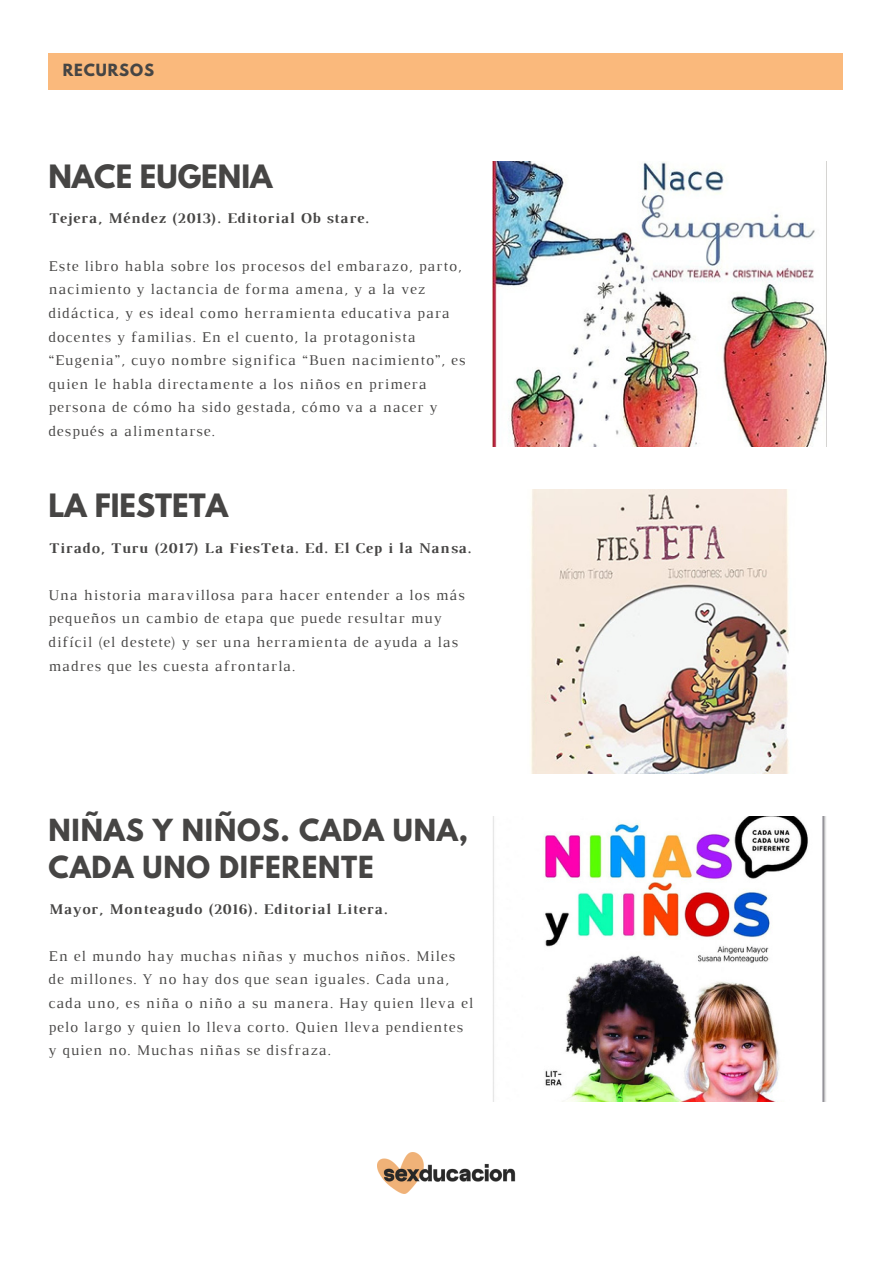
<style>
.page{position:relative;width:893px;height:1264px;background:#fff}
.page>*{position:absolute;margin:0;border:0;box-sizing:border-box;transform-origin:0 0}
.t1{font:700 28.5px "League Spartan";color:#464544}
.t2{font:700 27px/37px "League Spartan";letter-spacing:.03em;color:#464544}
.t3{font:15.15px/23.5px "Luthier";letter-spacing:.06em;color:#464544}
.t4{font:700 15.15px "Luthier";letter-spacing:.06em;color:#464544}
.t5{font:700 14.85px "League Spartan";letter-spacing:.06em;color:#464544}
</style>
<div class="page">
<div style="left:48px;top:53px;width:794px;height:36px;background:#fab97c"></div>
<img style="left:492px;top:162px;width:334px;height:284px">
<img style="left:531px;top:489px;width:258px;height:284px">
<img style="left:493px;top:816px;width:333px;height:285px">
<img style="left:377px;top:1152px;width:138px;height:41px">
<p class="t5" style="left:63px;top:62px;width:93px">RECURSOS</p>
<p class="t1" style="left:48px;top:163px;width:225px">NACE EUGENIA</p>
<p class="t4" style="left:48px;top:213px;width:321px">Tejera, Méndez (2013). Editorial Ob stare.</p>
<p class="t3" style="left:48px;top:255px;width:418px">Este libro habla sobre los procesos del embarazo, parto, nacimiento y lactancia de forma amena, y a la vez didáctica, y es ideal como herramienta educativa para docentes y familias. En el cuento, la protagonista “Eugenia”, cuyo nombre significa “Buen nacimiento”, es quien le habla directamente a los niños en primera persona de cómo ha sido gestada, cómo va a nacer y después a alimentarse.</p>
<p class="t1" style="left:49px;top:491px;width:181px">LA FIESTETA</p>
<p class="t4" style="left:49px;top:542px;width:424px">Tirado, Turu (2017) La FiesTeta. Ed. El Cep i la Nansa.</p>
<p class="t3" style="left:49px;top:584px;width:418px">Una historia maravillosa para hacer entender a los más pequeños un cambio de etapa que puede resultar muy difícil (el destete) y ser una herramienta de ayuda a las madres que les cuesta afrontarla.</p>
<p class="t2" style="left:49px;top:815px;width:421px">NIÑAS Y NIÑOS. CADA UNA,<br>CADA UNO DIFERENTE</p>
<p class="t4" style="left:49px;top:903px;width:340px">Mayor, Monteagudo (2016). Editorial Litera.</p>
<p class="t3" style="left:49px;top:945px;width:426px">En el mundo hay muchas niñas y muchos niños. Miles de millones. Y no hay dos que sean iguales. Cada una, cada uno, es niña o niño a su manera. Hay quien lleva el pelo largo y quien lo lleva corto. Quien lleva pendientes y quien no. Muchas niñas se disfraza.</p>
</div>
